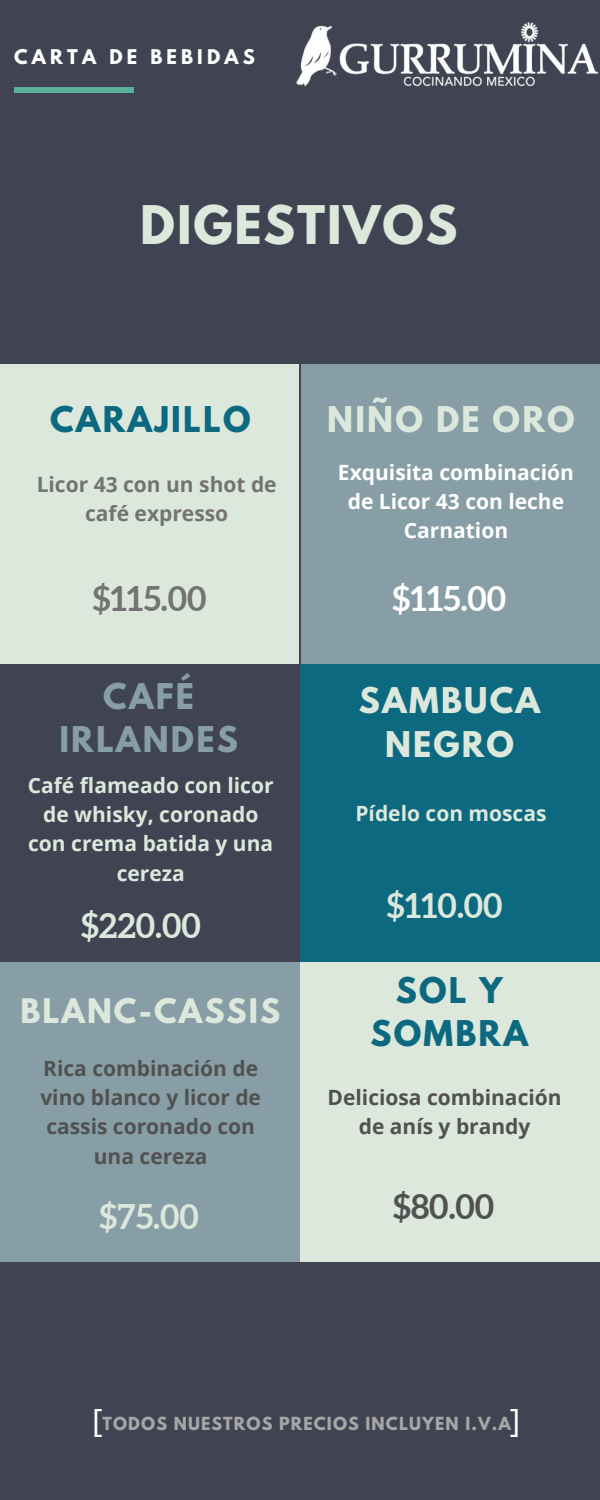
<style>
.page{position:relative;width:600px;height:1500px;background:#404352}
.page>*{position:absolute;margin:0;border:0;box-sizing:border-box;transform-origin:0 0}
.t1{font:700 47.2px "League Spartan";letter-spacing:.04em;color:#dce8dc}
.t2{font:700 34px "Aleo";color:#dce8dc}
.t3{font:700 34px "Aleo";color:#737373}
.t4{font:700 34px "Aleo";color:#fff}
.t5{font:700 34px "Aleo";color:#515151}
.t6{font:32px "Open Sans";color:#fff}
.t7{font:700 31.4px/43.5px "League Spartan";letter-spacing:.07em;color:#dce8dc;text-align:center}
.t8{font:700 31.4px/43.5px "League Spartan";letter-spacing:.07em;color:#0c6980;text-align:center}
.t9{font:700 31.4px/43.5px "League Spartan";letter-spacing:.07em;color:#879ea6;text-align:center}
.t10{font:700 30px "League Spartan";letter-spacing:.07em;color:#dce8dc}
.t11{font:700 21px/29.1px "Open Sans";color:#515151;text-align:center}
.t12{font:700 21px/29.1px "Open Sans";color:#dce8dc;text-align:center}
.t13{font:700 21px/29.1px "Open Sans";color:#fff;text-align:center}
.t14{font:700 21px/29.1px "Open Sans";color:#737373;text-align:center}
.t15{font:700 18px "League Spartan";letter-spacing:.23em;color:#fff}
.t16{font:700 16px "League Spartan";letter-spacing:.07em;color:#a6a6a6}
</style>
<div class="page">
<div style="left:301px;top:364px;width:299px;height:300px;background:#879ea6"></div>
<div style="left:0;top:364px;width:299px;height:300px;background:#dce8dc"></div>
<div style="left:300px;top:664px;width:300px;height:300px;background:#0c6980"></div>
<div style="left:0;top:962px;width:300px;height:300px;background:#879ea6"></div>
<div style="left:300px;top:962px;width:300px;height:300px;background:#dce8dc"></div>
<div style="left:14px;top:87px;width:120px;height:6px;background:#58b098"></div>
<img style="left:296px;top:22px;width:303px;height:65px">
<h2 class="t15" style="left:14px;top:47px;width:242px">CARTA DE BEBIDAS</h2>
<p class="t1" style="left:140px;top:201px;width:319px">DIGESTIVOS</p>
<h6 class="t8" style="left:50px;top:402px;width:202px">CARAJILLO</h6>
<h1 class="t7" style="left:327px;top:402px;width:249px">NIÑO DE ORO</h1>
<h5 class="t14" style="left:37px;top:469px;width:242px">Licor 43 con un shot de café expresso</h5>
<h3 class="t3" style="left:92px;top:579px;width:116px">$115.00</h3>
<p class="t9" style="left:59px;top:679px;width:180px">CAFÉ<br>IRLANDES</p>
<h5 class="t12" style="left:28px;top:770px;width:247px">Café flameado con licor de whisky, coronado con crema batida y una cereza</h5>
<h3 class="t2" style="left:81px;top:907px;width:122px">$220.00</h3>
<h5 class="t10" style="left:20px;top:996px;width:262px">BLANC-CASSIS</h5>
<p class="t11" style="left:40px;top:1053px;width:222px">Rica combinación de vino blanco y licor de cassis coronado con una cereza</p>
<p class="t13" style="left:338px;top:457px;width:238px">Exquisita combinación de Licor 43 con leche<br>Carnation</p>
<h2 class="t4" style="left:392px;top:579px;width:116px">$115.00</h2>
<p class="t7" style="left:359px;top:683px;width:183px">SAMBUCA<br>NEGRO</p>
<h3 class="t12" style="left:355px;top:798px;width:193px">Pídelo con moscas</h3>
<p class="t2" style="left:387px;top:886px;width:117px">$110.00</p>
<h2 class="t8" style="left:370px;top:972px;width:159px">SOL Y<br>SOMBRA</h2>
<h2 class="t11" style="left:328px;top:1082px;width:236px">Deliciosa combinación de anís y brandy</h2>
<h3 class="t2" style="left:99px;top:1197px;width:101px">$75.00</h3>
<h5 class="t5" style="left:393px;top:1187px;width:103px">$80.00</h5>
<p class="t6" style="left:92px;top:1398px;width:12px">[</p>
<p class="t6" style="left:510px;top:1398px;width:12px">]</p>
<h3 class="t16" style="left:102px;top:1415px;width:410px">TODOS NUESTROS PRECIOS INCLUYEN I.V.A</h3>
</div>
